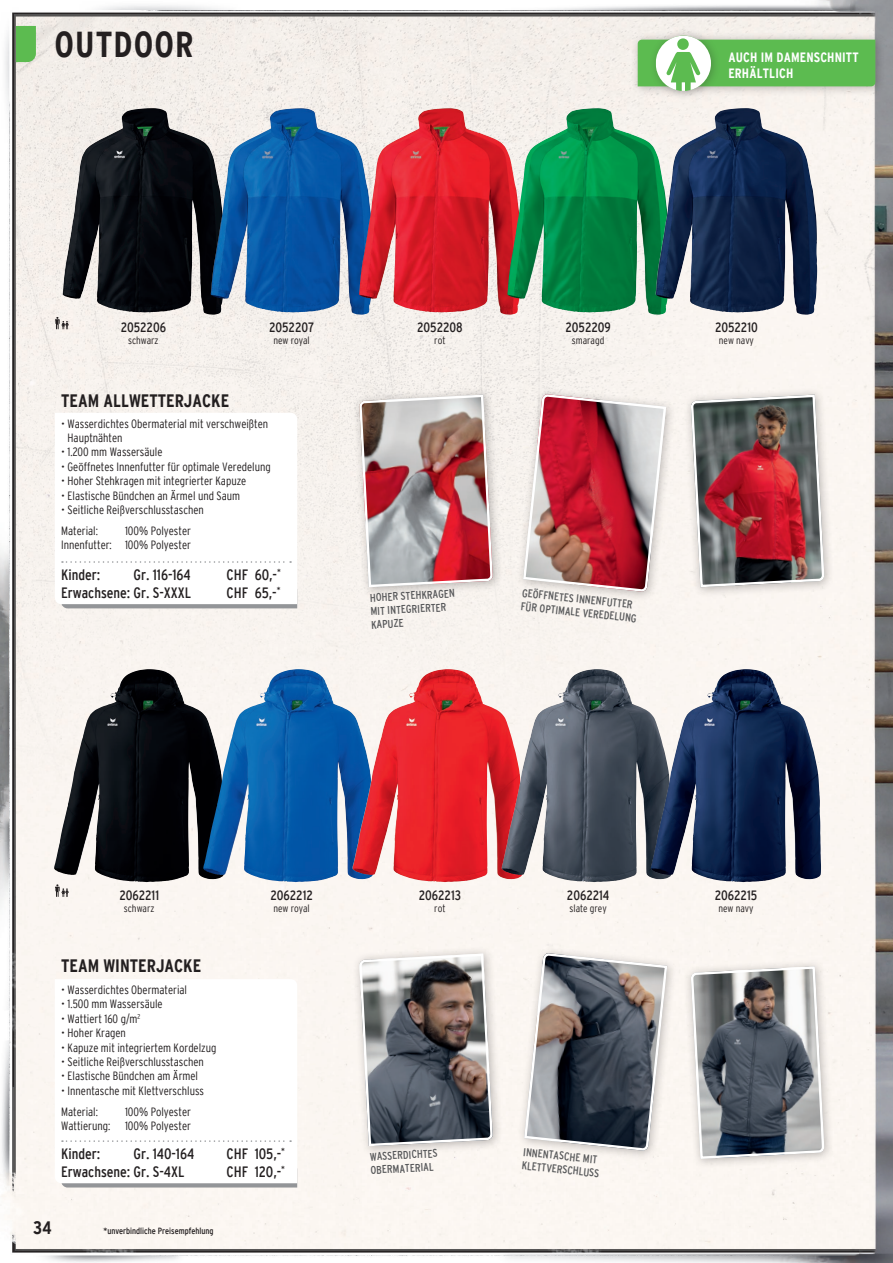
<style>
.page{position:relative;width:893px;height:1263px;background:#fff}
.page>*{position:absolute;margin:0;border:0;box-sizing:border-box;transform-origin:0 0}
.t1{font:700 condensed 36px "Interstate";letter-spacing:.03em;color:#231f20}
.t2{font:700 condensed 18px "Interstate";color:#231f20}
.t3{font:condensed 15px/18px "Interstate";color:#231f20}
.t4{font:condensed 13.5px "Interstate";color:#231f20}
.t5{font:700 condensed 13.5px/16.2px "Interstate";letter-spacing:.01em;color:#fff}
.t6{font:300 condensed 12px/14.4px "Interstate";color:#231f20}
.KIT_Kat_Detailtext{font:condensed 11.25px "Interstate";color:#57585a}
.t7{font:300 condensed 10.5px "Interstate";color:#231f20}
.t8{font:condensed 9px "Interstate";color:#231f20}
</style>
<div class="page">
<img style="left:0;top:0;width:893px;height:1263px">
<div style="left:630px;top:32px;width:256px;height:65px;background:#231f20;opacity:.3"></div>
<div style="left:648px;top:28px;width:74px;height:74px;background:#231f20;opacity:.3"></div>
<svg style="left:638px;top:36px;width:237px;height:55px;background:#80c675"></svg>
<img style="left:63px;top:108px;width:90px;height:191px">
<img style="left:54px;top:669px;width:93px;height:206px">
<img style="left:211px;top:108px;width:90px;height:191px">
<img style="left:203px;top:669px;width:93px;height:206px">
<img style="left:359px;top:108px;width:90px;height:191px">
<img style="left:353px;top:669px;width:92px;height:206px">
<img style="left:507px;top:108px;width:91px;height:191px">
<img style="left:502px;top:669px;width:93px;height:206px">
<img style="left:656px;top:108px;width:90px;height:191px">
<img style="left:651px;top:669px;width:93px;height:206px">
<svg style="left:55px;top:317px;width:14px;height:13px"></svg>
<svg style="left:55px;top:884px;width:14px;height:13px"></svg>
<div style="left:352px;top:387px;width:151px;height:211px;background:#231f20;opacity:.3"></div>
<img style="left:360px;top:393px;width:132px;height:195px">
<div style="left:684px;top:387px;width:150px;height:211px;background:#231f20;opacity:.3"></div>
<img style="left:692px;top:393px;width:131px;height:195px">
<div style="left:684px;top:959px;width:150px;height:210px;background:#231f20;opacity:.3"></div>
<svg style="left:692px;top:965px;width:131px;height:195px;background:#81858a"></svg>
<div style="left:352px;top:946px;width:151px;height:211px;background:#231f20;opacity:.3"></div>
<svg style="left:360px;top:952px;width:132px;height:195px;background:#7c7a7d"></svg>
<div style="left:516px;top:387px;width:160px;height:215px;background:#f8f3ef"></div>
<svg style="left:522px;top:393px;width:145px;height:200px"></svg>
<div style="left:517px;top:946px;width:161px;height:215px;background:#fbf6f1"></div>
<svg style="left:523px;top:952px;width:146px;height:200px"></svg>
<svg style="left:61px;top:604px;width:236px;height:4px"></svg>
<svg style="left:55px;top:413px;width:242px;height:191px"></svg>
<svg style="left:62px;top:561px;width:229px;height:2px"></svg>
<svg style="left:61px;top:1183px;width:236px;height:4px"></svg>
<svg style="left:55px;top:979px;width:242px;height:204px"></svg>
<svg style="left:62px;top:1140px;width:229px;height:2px"></svg>
<svg style="left:16px;top:26px;width:20px;height:36px"></svg>
<h1 class="t1" style="left:54px;top:24px;width:140px">OUTDOOR</h1>
<p class="t5" style="left:728px;top:49px;width:132px">AUCH IM DAMENSCHNITT<br>ERHÄLTLICH</p>
<p class="t4" style="left:121px;top:320px;width:47px">2052206</p>
<p class="t7" style="left:128px;top:335px;width:32px">schwarz</p>
<p class="t4" style="left:269px;top:320px;width:47px">2052207</p>
<p class="t7" style="left:273px;top:335px;width:38px">new royal</p>
<h2 class="t2" style="left:61px;top:390px;width:170px">TEAM ALLWETTERJACKE</h2>
<p class="t6" style="left:68px;top:416px;width:202px;text-indent:-6px">• Wasserdichtes Obermaterial mit verschweißten<br>Hauptnähten</p>
<p class="t6" style="left:61px;top:445px;width:103px">• 1.200 mm Wassersäule</p>
<p class="t6" style="left:61px;top:459px;width:211px">• Geöffnetes Innenfutter für optimale Veredelung</p>
<p class="t6" style="left:61px;top:474px;width:187px">• Hoher Stehkragen mit integrierter Kapuze</p>
<p class="t6" style="left:61px;top:488px;width:180px">• Elastische Bündchen an Ärmel und Saum</p>
<p class="t6" style="left:61px;top:499px;width:144px;line-height:20.9px">• Seitliche Reißverschlusstaschen<br>Material:</p>
<p class="t6" style="left:61px;top:523px;width:131px;text-align:right">100% Polyester<br>Innenfutter: 100% Polyester</p>
<p class="t3" style="left:61px;top:565px;width:41px">Kinder:</p>
<p class="t3" style="left:61px;top:565px;width:131px;text-align:right">Gr. 116-164<br>Erwachsene: Gr. S-XXXL</p>
<p class="t3" style="left:227px;top:565px;width:56px">CHF 60,-<sup>*<br></sup>CHF 65,-<sup>*</sup></p>
<p class="t4" style="left:417px;top:320px;width:47px">2052208</p>
<p class="t7" style="left:434px;top:335px;width:13px">rot</p>
<p class="KIT_Kat_Detailtext" style="left:370px;top:591px;width:87px;rotate:-3deg">HOHER STEHKRAGEN</p>
<p class="KIT_Kat_Detailtext" style="left:370px;top:605px;width:77px;rotate:-3deg">MIT INTEGRIERTER</p>
<p class="KIT_Kat_Detailtext" style="left:371px;top:618px;width:34px;rotate:-3deg">KAPUZE</p>
<p class="t4" style="left:565px;top:320px;width:47px">2052209</p>
<p class="t7" style="left:572px;top:335px;width:34px">smaragd</p>
<p class="KIT_Kat_Detailtext" style="left:523px;top:586px;width:113px;rotate:6deg">GEÖFFNETES INNENFUTTER</p>
<p class="KIT_Kat_Detailtext" style="left:521px;top:600px;width:118px;rotate:6deg">FÜR OPTIMALE VEREDELUNG</p>
<p class="t4" style="left:715px;top:320px;width:44px">2052210</p>
<p class="t7" style="left:719px;top:335px;width:37px">new navy</p>
<p class="t4" style="left:119px;top:887px;width:41px">2062211</p>
<p class="t7" style="left:124px;top:902px;width:32px">schwarz</p>
<p class="t4" style="left:270px;top:887px;width:44px">2062212</p>
<p class="t7" style="left:273px;top:902px;width:38px">new royal</p>
<h2 class="t2" style="left:61px;top:956px;width:142px">TEAM WINTERJACKE</h2>
<p class="t6" style="left:61px;top:982px;width:127px">• Wasserdichtes Obermaterial</p>
<p class="t6" style="left:61px;top:997px;width:103px">• 1.500 mm Wassersäule</p>
<p class="t6" style="left:61px;top:1011px;width:81px">• Wattiert 160 g/m<sup>2</sup></p>
<p class="t6" style="left:61px;top:1026px;width:66px">• Hoher Kragen</p>
<p class="t6" style="left:61px;top:1040px;width:157px">• Kapuze mit integriertem Kordelzug</p>
<p class="t6" style="left:61px;top:1054px;width:144px">• Seitliche Reißverschlusstaschen</p>
<p class="t6" style="left:61px;top:1069px;width:138px">• Elastische Bündchen am Ärmel</p>
<p class="t6" style="left:61px;top:1080px;width:144px;line-height:20.9px">• Innentasche mit Klettverschluss<br>Material:</p>
<p class="t6" style="left:61px;top:1104px;width:131px;text-align:right">100% Polyester<br>Wattierung: 100% Polyester</p>
<p class="t3" style="left:61px;top:1144px;width:41px">Kinder:</p>
<p class="t3" style="left:61px;top:1144px;width:134px;text-indent:72px">Gr. 140-164<br>Erwachsene: Gr. S-4XL</p>
<p class="t3" style="left:227px;top:1144px;width:60px">CHF 105,-<sup>*<br></sup>CHF 120,-<sup>*</sup></p>
<h2 class="t2" style="left:33px;top:1218px;width:20px">34</h2>
<p class="t8" style="left:103px;top:1226px;width:112px">*unverbindliche Preisempfehlung</p>
<p class="t4" style="left:419px;top:887px;width:44px">2062213</p>
<p class="t7" style="left:434px;top:902px;width:13px">rot</p>
<p class="KIT_Kat_Detailtext" style="left:370px;top:1150px;width:69px;rotate:-3deg">WASSERDICHTES</p>
<p class="KIT_Kat_Detailtext" style="left:370px;top:1164px;width:65px;rotate:-3deg">OBERMATERIAL</p>
<p class="t4" style="left:567px;top:887px;width:44px">2062214</p>
<p class="t7" style="left:569px;top:902px;width:39px">slate grey</p>
<p class="KIT_Kat_Detailtext" style="left:524px;top:1145px;width:76px;rotate:6deg">INNENTASCHE MIT</p>
<p class="KIT_Kat_Detailtext" style="left:523px;top:1159px;width:79px;rotate:6deg">KLETTVERSCHLUSS</p>
<p class="t4" style="left:715px;top:887px;width:44px">2062215</p>
<p class="t7" style="left:718px;top:902px;width:37px">new navy</p>
</div>
